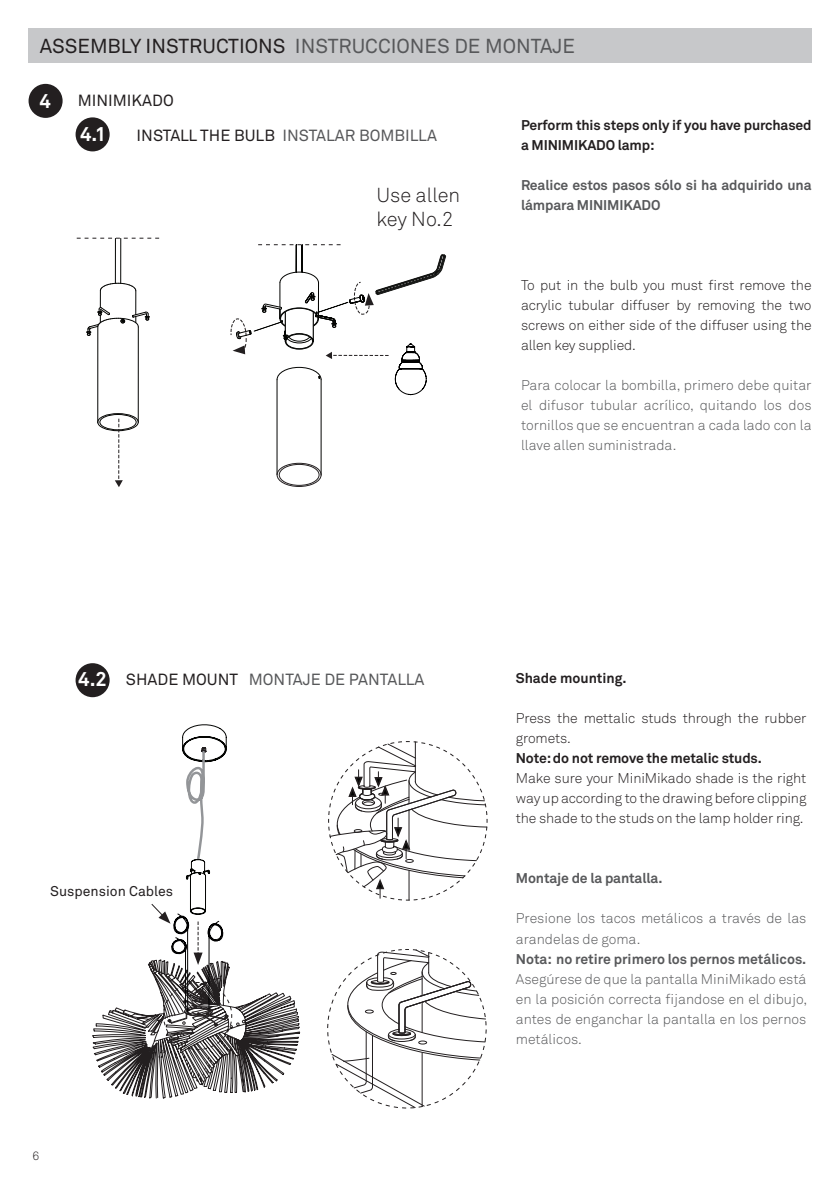
<style>
.page{position:relative;width:840px;height:1191px;background:#fff}
.page>*{position:absolute;margin:0;border:0;box-sizing:border-box;transform-origin:0 0}
.t1{font:20px "Akkurat";color:#57585a}
.t2{font:300 20px "Akkurat";color:#231f20}
.t3{font:700 20px "Akkurat";color:#fff}
.t4{font:16px "Akkurat";color:#57585a}
.t5{font:16px "Akkurat";color:#231f20}
.t6{font:300 14px/20px "Akkurat";color:#57585a;text-align:justify}
.t7{font:300 14px/20px "Akkurat";letter-spacing:-.01em;color:#231f20;text-align:justify}
.t8{font:700 14px/20px "Akkurat";letter-spacing:-.01em;color:#57585a}
.t9{font:700 14px/20px "Akkurat";letter-spacing:-.01em;color:#231f20}
.t10{font:14px "Akkurat";color:#231f20}
.t11{font:300 12px "Akkurat Pro";color:#231f20}
.s1{color:#231f20}
</style>
<div class="page">
<div style="left:28px;top:28px;width:783px;height:34px;background:#c7c8ca"></div>
<div style="left:29px;top:84px;width:34px;height:34px;background:#231f20;border-radius:50%"></div>
<hr style="left:120px;top:238px;width:1px;height:45px;background:#040503">
<hr style="left:115px;top:238px;width:1px;height:45px;background:#040503">
<svg style="left:77px;top:238px;width:82px;height:1px"></svg>
<svg style="left:86px;top:283px;width:64px;height:204px"></svg>
<svg style="left:92px;top:724px;width:208px;height:374px"></svg>
<svg style="left:327px;top:949px;width:160px;height:160px"></svg>
<div style="left:75px;top:117px;width:35px;height:34px;background:#231f20;border-radius:50%"></div>
<div style="left:75px;top:663px;width:35px;height:34px;background:#231f20;border-radius:50%"></div>
<svg style="left:328px;top:741px;width:159px;height:159px"></svg>
<svg style="left:230px;top:244px;width:216px;height:231px"></svg>
<div style="left:279px;top:464px;width:40px;height:21px;border:1px solid #231f20;border-radius:50%"></div>
<div style="left:277px;top:463px;width:44px;height:24px;border:1px solid #231f20;border-radius:50%"></div>
<h1 class="t1" style="left:40px;top:33px;width:536px"><span class="s1">ASSEMBLY INSTRUCTIONS</span> INSTRUCCIONES DE MONTAJE</h1>
<p class="t3" style="left:39px;top:88px;width:13px">4</p>
<p class="t5" style="left:78px;top:90px;width:97px">MINIMIKADO</p>
<p class="t3" style="left:80px;top:121px;width:28px">4.1</p>
<p class="t4" style="left:136px;top:125px;width:302px"><span class="s1">INSTALL THE BULB</span> INSTALAR BOMBILLA</p>
<p class="t2" style="left:376px;top:182px;width:85px">Use allen</p>
<p class="t2" style="left:376px;top:206px;width:78px">key No.2</p>
<p class="t9" style="left:520px;top:115px;width:292px">Perform this steps only if you have purchased a MINIMIKADO lamp:</p>
<p class="t8" style="left:520px;top:175px;width:292px">Realice estos pasos sólo si ha adquirido una lámpara MINIMIKADO</p>
<p class="t7" style="left:520px;top:275px;width:292px">To put in the bulb you must first remove the acrylic tubular diffuser by removing the two screws on either side of the diffuser using the allen key supplied.</p>
<p class="t6" style="left:520px;top:375px;width:292px">Para colocar la bombilla, primero debe quitar el difusor tubular acrílico, quitando los dos tornillos que se encuentran a cada lado con la llave allen suministrada.</p>
<p class="t3" style="left:78px;top:667px;width:30px">4.2</p>
<p class="t4" style="left:126px;top:669px;width:300px"><span class="s1">SHADE MOUNT</span> MONTAJE DE PANTALLA</p>
<p class="t10" style="left:50px;top:882px;width:124px">Suspension Cables</p>
<p class="t11" style="left:33px;top:1148px;width:8px">6</p>
<p class="t9" style="left:515px;top:668px;width:112px">Shade mounting.</p>
<p class="t7" style="left:515px;top:708px;width:292px">Press the mettalic studs through the rubber gromets.</p>
<p class="t9" style="left:515px;top:748px;width:247px">Note: do not remove the metalic studs.</p>
<p class="t7" style="left:515px;top:768px;width:292px">Make sure your MiniMikado shade is the right way up according to the drawing before clipping the shade to the studs on the lamp holder ring.</p>
<p class="t8" style="left:515px;top:868px;width:148px">Montaje de la pantalla.</p>
<p class="t6" style="left:515px;top:908px;width:292px">Presione los tacos metálicos a través de las arandelas de goma.</p>
<p class="t8" style="left:515px;top:948px;width:292px">Nota: no retire primero los pernos metálicos.</p>
<p class="t6" style="left:515px;top:968px;width:292px">Asegúrese de que la pantalla MiniMikado está en la posición correcta fijandose en el dibujo, antes de enganchar la pantalla en los pernos metálicos.</p>
</div>
